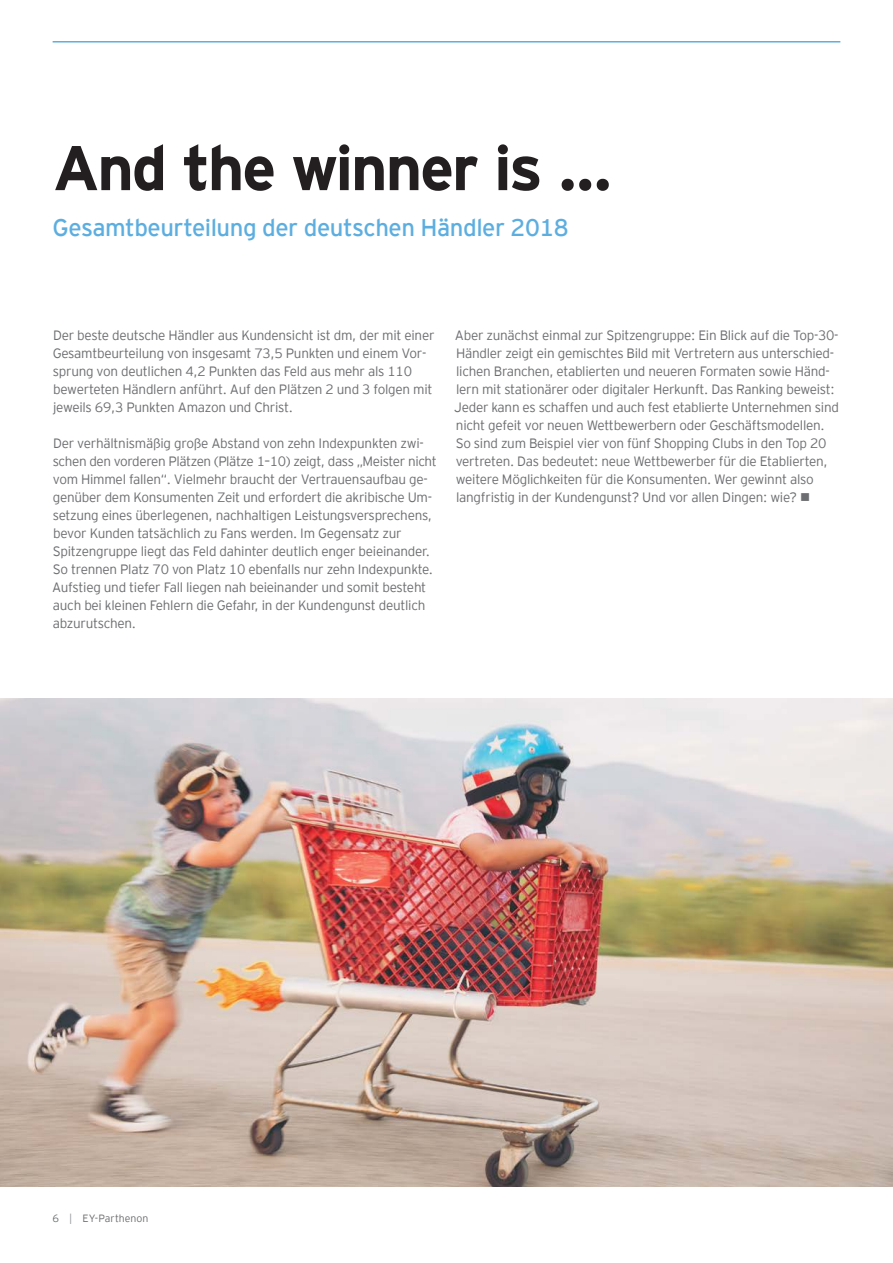
<style>
.page{position:relative;width:893px;height:1263px;background:#fff}
.page>*{position:absolute;margin:0;border:0;box-sizing:border-box;transform-origin:0 0}
.t1{font:700 63px "EY Interstate";letter-spacing:-.035em;color:#231f20}
.t2{font:24px "EY Interstate";letter-spacing:-.02em;color:#5daee0}
.t3{font:300 13.5px/18px "EY Interstate";letter-spacing:-.02em;color:#6c6d70}
.t4{font:300 10.5px "EY Interstate";color:#6c6d70}
.s1{color:#939598}
</style>
<div class="page">
<hr style="left:53px;top:41px;width:787px;height:2px;background:#5daee0">
<img style="left:0;top:699px;width:893px;height:487px">
<h1 class="t1" style="left:53px;top:122px;width:561px">And the winner is ...</h1>
<h2 class="t2" style="left:53px;top:210px;width:518px">Gesamtbeurteilung der deutschen Händler 2018</h2>
<p class="t3" style="left:53px;top:326px;width:383px">Der beste deutsche Händler aus Kundensicht ist dm, der mit einer Gesamtbeurteilung von insgesamt 73,5 Punkten und einem Vor&shy;sprung von deutlichen 4,2 Punkten das Feld aus mehr als 110 bewerteten Händlern anführt. Auf den Plätzen 2 und 3 folgen mit jeweils 69,3 Punkten Amazon und Christ.</p>
<p class="t3" style="left:52px;top:434px;width:386px">Der verhältnismäßig große Abstand von zehn Indexpunkten zwi&shy;schen den vorderen Plätzen (Plätze 1–10) zeigt, dass „Meister nicht vom Himmel fallen“. Vielmehr braucht der Vertrauensaufbau ge&shy;genüber dem Konsumenten Zeit und erfordert die akribische Um&shy;setzung eines überlegenen, nachhaltigen Leistungsversprechens, bevor Kunden tatsächlich zu Fans werden. Im Gegensatz zur Spitzengruppe liegt das Feld dahinter deutlich enger beieinander.<br>So trennen Platz 70 von Platz 10 ebenfalls nur zehn Indexpunkte.<br>Aufstieg und tiefer Fall liegen nah beieinander und somit besteht auch bei kleinen Fehlern die Gefahr, in der Kundengunst deutlich abzurutschen.</p>
<p class="t3" style="left:454px;top:326px;width:386px">Aber zunächst einmal zur Spitzengruppe: Ein Blick auf die Top-30- Händler zeigt ein gemischtes Bild mit Vertretern aus unterschied&shy;lichen Branchen, etablierten und neueren Formaten sowie Händ&shy;lern mit stationärer oder digitaler Herkunft. Das Ranking beweist:<br>Jeder kann es schaffen und auch fest etablierte Unternehmen sind nicht gefeit vor neuen Wettbewerbern oder Geschäftsmodellen.<br>So sind zum Beispiel vier von fünf Shopping Clubs in den Top 20 vertreten. Das bedeutet: neue Wettbewerber für die Etablierten, weitere Möglichkeiten für die Konsumenten. Wer gewinnt also langfristig in der Kundengunst? Und vor allen Dingen: wie? ■</p>
<p class="t4" style="left:53px;top:1211px;width:97px">6 <span class="s1">|</span> EY-Parthenon</p>
</div>
